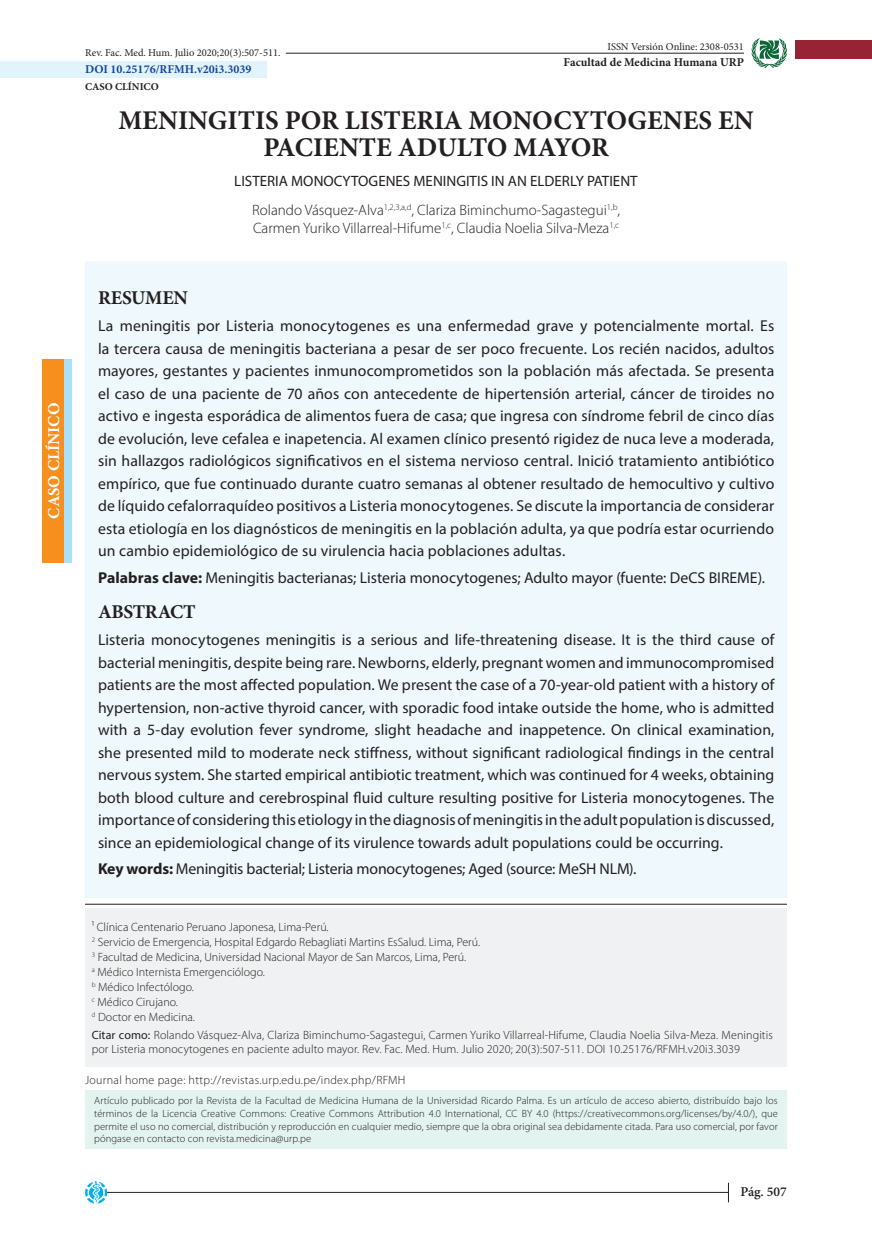
<style>
.page{position:relative;width:872px;height:1234px;background:#fff}
.page>*{position:absolute;margin:0;border:0;box-sizing:border-box;transform-origin:0 0}
.t1{font:700 27px/27px "Minion Pro";color:#231f20;text-align:center}
.t2{font:700 19.5px "Minion Pro";letter-spacing:-.015em;color:#231f20}
.t3{font:700 16.5px "Minion Pro";color:#fff}
.t4{font:15.75px/22.5px "Myriad Pro";color:#231f20;text-align:justify}
.t5{font:300 15px "Myriad Pro";color:#231f20}
.t6{font:15px "Myriad Pro";color:#231f20}
.t7{font:600 13.5px "Minion Pro";color:#231f20}
.t8{font:300 12px/14.4px "Myriad Pro";letter-spacing:.005em;color:#231f20}
.t9{font:300 12px "Myriad Pro";letter-spacing:.025em;color:#231f20}
.t10{font:700 12px "Minion Pro";color:#231f20}
.t11{font:700 12px "Minion Pro";color:#18469d}
.t12{font:300 10.5px/12.6px "Myriad Pro";letter-spacing:.01em;color:#231f20;text-align:justify}
.t13{font:10.5px "Minion Pro";color:#231f20}
.t14{font:700 10.5px "Minion Pro";color:#231f20}
.s1{font-weight:700}
.s2{font-weight:400}
</style>
<div class="page">
<hr style="left:106px;top:1191px;width:623px;height:1px;background:#231f20">
<svg style="left:85px;top:1181px;width:23px;height:23px"></svg>
<svg style="left:728px;top:1182px;width:1px;height:19px"></svg>
<svg style="left:751px;top:38px;width:36px;height:30px"></svg>
<div style="left:43px;top:359px;width:29px;height:203px;background:#aae0f9"></div>
<div style="left:0;top:61px;width:266px;height:17px;background:#e1f4fc"></div>
<div style="left:85px;top:261px;width:702px;height:637px;background:#eef8fd"></div>
<hr style="left:85px;top:903px;width:702px;height:1px;background:#231f20">
<div style="left:795px;top:41px;width:77px;height:18px;background:#962435"></div>
<div style="left:85px;top:1089px;width:702px;height:59px;background:#e3f3f0"></div>
<div style="left:85px;top:908px;width:702px;height:158px;background:#f0f1f2"></div>
<div style="left:43px;top:359px;width:21px;height:203px;background:#f68f1e"></div>
<hr style="left:286px;top:53px;width:458px;height:1px;background:#231f20">
<p class="t3" style="left:42px;top:518px;width:117px;rotate:-90deg">CASO CLÍNICO</p>
<p class="t13" style="left:85px;top:46px;width:197px">Rev. Fac. Med. Hum. Julio 2020;20(3):507-511.</p>
<p class="t11" style="left:85px;top:61px;width:168px">DOI 10.25176/RFMH.v20i3.3039</p>
<p class="t14" style="left:85px;top:79px;width:75px">CASO CLÍNICO</p>
<p class="t13" style="left:607px;top:39px;width:138px">ISSN Versión Online: 2308-0531</p>
<p class="t10" style="left:563px;top:53px;width:182px">Facultad de Medicina Humana URP</p>
<p class="t1" style="left:118px;top:106px;width:637px">MENINGITIS POR LISTERIA MONOCYTOGENES EN<br>PACIENTE ADULTO MAYOR</p>
<p class="t6" style="left:234px;top:171px;width:405px">LISTERIA MONOCYTOGENES MENINGITIS IN AN ELDERLY PATIENT</p>
<p class="t5" style="left:252px;top:201px;width:369px">Rolando Vásquez-Alva<sup>1,2,3,a,d</sup>, Clariza Biminchumo-Sagastegui<sup>1,b</sup>,</p>
<p class="t5" style="left:253px;top:219px;width:367px">Carmen Yuriko Villarreal-Hifume<sup>1,c</sup>, Claudia Noelia Silva-Meza<sup>1,c</sup></p>
<p class="t2" style="left:98px;top:284px;width:91px">RESUMEN</p>
<p class="t4" style="left:98px;top:314px;width:678px">La meningitis por Listeria monocytogenes es una enfermedad grave y potencialmente mortal. Es la tercera causa de meningitis bacteriana a pesar de ser poco frecuente. Los recién nacidos, adultos mayores, gestantes y pacientes inmunocomprometidos son la población más afectada. Se presenta el caso de una paciente de 70 años con antecedente de hipertensión arterial, cáncer de tiroides no activo e ingesta esporádica de alimentos fuera de casa; que ingresa con síndrome febril de cinco días de evolución, leve cefalea e inapetencia. Al examen clínico presentó rigidez de nuca leve a moderada, sin hallazgos radiológicos significativos en el sistema nervioso central. Inició tratamiento antibiótico empírico, que fue continuado durante cuatro semanas al obtener resultado de hemocultivo y cultivo de líquido cefalorraquídeo positivos a Listeria monocytogenes. Se discute la importancia de considerar esta etiología en los diagnósticos de meningitis en la población adulta, ya que podría estar ocurriendo un cambio epidemiológico de su virulencia hacia poblaciones adultas.</p>
<p class="t4" style="left:98px;top:566px;width:668px"><span class="s1">Palabras clave:</span> Meningitis bacterianas; Listeria monocytogenes; Adulto mayor (fuente: DeCS BIREME).</p>
<p class="t2" style="left:98px;top:598px;width:99px">ABSTRACT</p>
<p class="t4" style="left:98px;top:628px;width:678px">Listeria monocytogenes meningitis is a serious and life-threatening disease. It is the third cause of bacterial meningitis, despite being rare. Newborns, elderly, pregnant women and immunocompromised patients are the most affected population. We present the case of a 70-year-old patient with a history of hypertension, non-active thyroid cancer, with sporadic food intake outside the home, who is admitted with a 5-day evolution fever syndrome, slight headache and inappetence. On clinical examination, she presented mild to moderate neck stiffness, without significant radiological findings in the central nervous system. She started empirical antibiotic treatment, which was continued for 4 weeks, obtaining both blood culture and cerebrospinal fluid culture resulting positive for Listeria monocytogenes. The importance of considering this etiology in the diagnosis of meningitis in the adult population is discussed, since an epidemiological change of its virulence towards adult populations could be occurring.</p>
<p class="t4" style="left:98px;top:857px;width:540px"><span class="s1">Key words:</span> Meningitis bacterial; Listeria monocytogenes; Aged (source: MeSH NLM).</p>
<p class="t8" style="left:92px;top:919px;width:238px">1 Clínica Centenario Peruano Japonesa, Lima-Perú.</p>
<p class="t8" style="left:92px;top:934px;width:390px"><sup>2</sup> Servicio de Emergencia, Hospital Edgardo Rebagliati Martins EsSalud. Lima, Perú.</p>
<p class="t8" style="left:92px;top:949px;width:376px"><sup>3</sup> Facultad de Medicina, Universidad Nacional Mayor de San Marcos, Lima, Perú.</p>
<p class="t8" style="left:92px;top:964px;width:175px"><sup>a</sup> Médico Internista Emergenciólogo.</p>
<p class="t8" style="left:92px;top:979px;width:104px"><sup>b</sup> Médico Infectólogo.</p>
<p class="t8" style="left:92px;top:994px;width:88px"><sup>c</sup> Médico Cirujano.</p>
<p class="t8" style="left:92px;top:1009px;width:105px"><sup>d</sup> Doctor en Medicina.</p>
<p class="t8" style="left:92px;top:1027px;width:682px"><span class="s2">Citar como:</span> Rolando Vásquez-Alva, Clariza Biminchumo-Sagastegui, Carmen Yuriko Villarreal-Hifume, Claudia Noelia Silva-Meza. Meningitis por Listeria monocytogenes en paciente adulto mayor. Rev. Fac. Med. Hum. Julio 2020; 20(3):507-511. DOI 10.25176/RFMH.v20i3.3039</p>
<p class="t9" style="left:85px;top:1072px;width:322px">Journal home page: http://revistas.urp.edu.pe/index.php/RFMH</p>
<p class="t12" style="left:94px;top:1094px;width:685px">Artículo publicado por la Revista de la Facultad de Medicina Humana de la Universidad Ricardo Palma. Es un artículo de acceso abierto, distribuído bajo los términos de la Licencia Creative Commons: Creative Commons Attribution 4.0 International, CC BY 4.0 (https://creativecommons.org/licenses/by/4.0/), que permite el uso no comercial, distribución y reproducción en cualquier medio, siempre que la obra original sea debidamente citada. Para uso comercial, por favor póngase en contacto con revista.medicina@urp.pe</p>
<p class="t7" style="left:740px;top:1181px;width:48px">Pág. 507</p>
</div>
